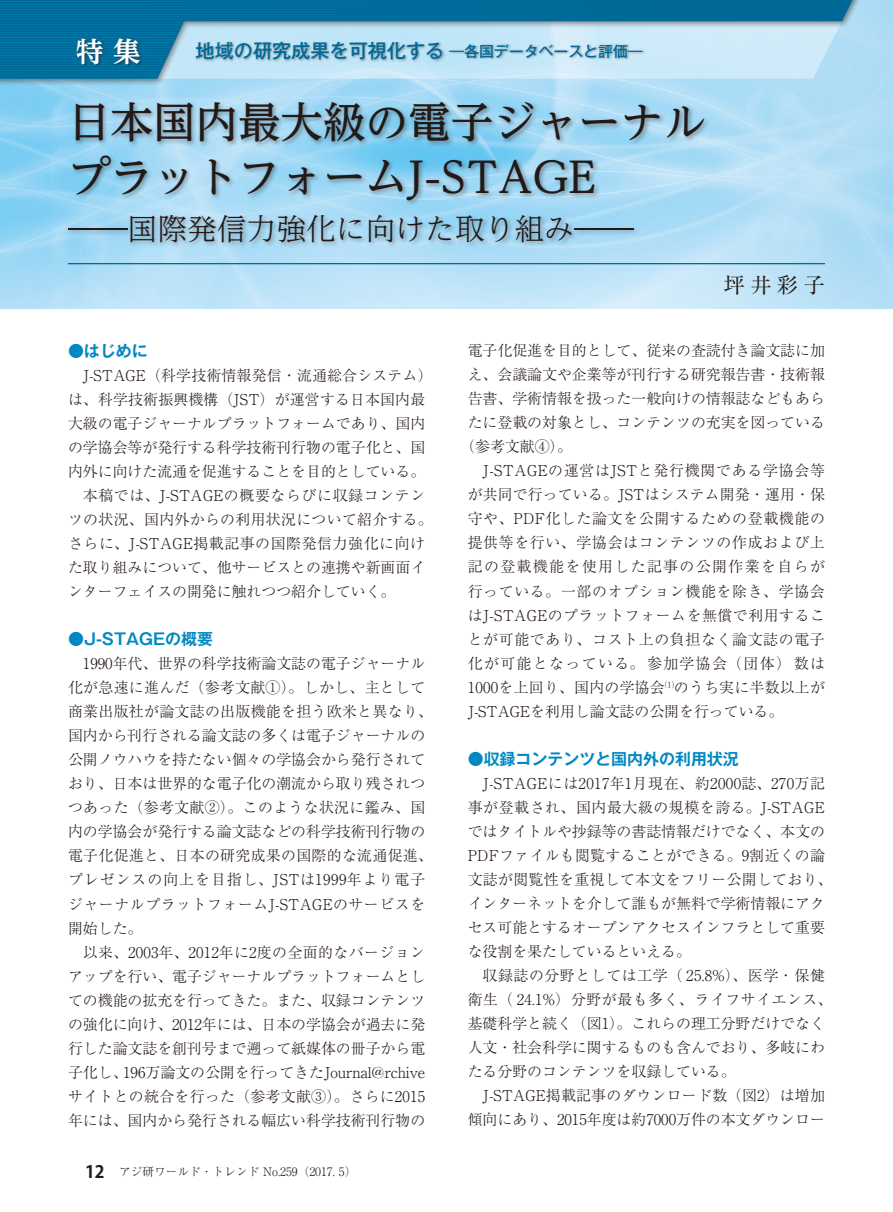
<style>
.page{position:relative;width:893px;height:1212px;background:#fff}
.page>*{position:absolute;margin:0;border:0;box-sizing:border-box;transform-origin:0 0}
.t1{font:500 42.45px/54.2px "UD Reimin Pr 6 N";color:#231916}
.t2{font:300 29.7px "UD Reimin Pr 6 N";color:#231916;scale:2 1}
.t3{font:700 27.6px "UD Reimin Pr 6 N";color:#fff}
.t4{font:21.3px "Ryumin Pr 6 N";color:#231916}
.t5{font:500 19.2px "Gothic MB101 Pr 6 N";color:#006896}
.t6{font:700 15.9px "Gothic MB101 Pr 6 N De";color:#0088c3}
.t7{font:300 14.85px/24px "Ryumin Pr 6 N";letter-spacing:.01em;color:#231916}
.t8{font:300 14.85px "Ryumin Pr 6 N";letter-spacing:.045em;color:#231916}
.t9{font:300 14.85px "Ryumin Pr 6 N";letter-spacing:.095em;color:#231916}
.t10{font:300 14.85px "Ryumin Pr 6 N";letter-spacing:.05em;color:#231916}
.t11{font:300 14.85px "Ryumin Pr 6 N";letter-spacing:.035em;color:#231916}
.t12{font:300 14.85px "Ryumin Pr 6 N";letter-spacing:.04em;color:#231916}
.t13{font:300 11.7px "Ryumin Pr 6 N";color:#231916}
.s1{font-size:14.85px}
.s2{font-family:"Koz Go Pr 6 N";font-weight:700;font-size:16.95px}
</style>
<div class="page">
<div style="left:0;top:0;width:866px;height:86px;background:#231916;opacity:.5"></div>
<svg style="left:732px;top:0;width:127px;height:79px;background:#93c4dc"></svg>
<svg style="left:0;top:0;width:732px;height:79px;background:#5fa5c5"></svg>
<hr style="left:68px;top:263px;width:757px;height:1px;background:#006896">
<div style="left:76px;top:37px;width:67px;height:30px;background:#231916;opacity:.6"></div>
<div style="left:195px;top:41px;width:451px;height:22px;background:#231916;opacity:.4"></div>
<div style="left:66px;top:100px;width:644px;height:148px;background:#231916;opacity:.4"></div>
<h3 class="t3" style="left:76px;top:29px;width:66px">特 集</h3>
<p class="t5" style="left:196px;top:35px;width:449px">地域の研究成果を可視化する <span class="s1">―各国データベースと評価―</span></p>
<h1 class="t1" style="left:68px;top:94px;width:639px">日本国内最大級の電子ジャーナルプラットフォームJ-STAGE</h1>
<h2 class="t2" style="left:68px;top:204px;width:284px">―国際発信力強化に向けた取り組み―</h2>
<h3 class="t4" style="left:724px;top:268px;width:102px">坪井彩子</h3>
<p class="t6" style="left:68px;top:338px;width:81px">●はじめに</p>
<p class="t7" style="left:83px;top:362px;width:351px">J-STAGE（科学技術情報発信・流通総合システム）</p>
<p class="t7" style="left:68px;top:386px;width:359px">は、科学技術振興機構（JST）が運営する日本国内最</p>
<p class="t7" style="left:68px;top:411px;width:359px">大級の電子ジャーナルプラットフォームであり、国内</p>
<p class="t7" style="left:68px;top:435px;width:359px">の学協会等が発行する科学技術刊行物の電子化と、国</p>
<p class="t7" style="left:68px;top:459px;width:359px">内外に向けた流通を促進することを目的としている。</p>
<p class="t8" style="left:83px;top:484px;width:344px">本稿では、J-STAGEの概要ならびに収録コンテン</p>
<p class="t7" style="left:68px;top:507px;width:366px">ツの状況、国内外からの利用状況について紹介する。</p>
<p class="t12" style="left:68px;top:532px;width:359px">さらに、J-STAGE掲載記事の国際発信力強化に向け</p>
<p class="t7" style="left:68px;top:555px;width:359px">た取り組みについて、他サービスとの連携や新画面イ</p>
<p class="t7" style="left:68px;top:579px;width:329px">ンターフェイスの開発に触れつつ紹介していく。</p>
<p class="t6" style="left:68px;top:626px;width:146px">●J-STAGEの概要</p>
<p class="t7" style="left:68px;top:651px;width:366px;text-indent:15px">1990年代、世界の科学技術論文誌の電子ジャーナル化が急速に進んだ（参考文献①）。しかし、主として商業出版社が論文誌の出版機能を担う欧米と異なり、国内から刊行される論文誌の多くは電子ジャーナルの公開ノウハウを持たない個々の学協会から発行されており、日本は世界的な電子化の潮流から取り残されつつあった（参考文献②）。このような状況に鑑み、国内の学協会が発行する論文誌などの科学技術刊行物の電子化促進と、日本の研究成果の国際的な流通促進、プレゼンスの向上を目指し、JSTは1999年より電子ジャーナルプラットフォームJ-STAGEのサービスを開始した。</p>
<p class="t7" style="left:68px;top:939px;width:359px;text-align:justify;text-indent:15px">以来、2003年、2012年に2度の全面的なバージョンアップを行い、電子ジャーナルプラットフォームとしての機能の拡充を行ってきた。また、収録コンテンツの強化に向け、2012年には、日本の学協会が過去に発行した論文誌を創刊号まで遡って紙媒体の冊子から電子化し、196万論文の公開を行ってきたJournal@rchiveサイトとの統合を行った（参考文献③）。さらに2015年には、国内から発行される幅広い科学技術刊行物の</p>
<p class="t13" style="left:85px;top:1162px;width:273px"><span class="s2">12</span> アジ研ワールド・トレンド No.259（2017. 5）</p>
<p class="t7" style="left:468px;top:338px;width:359px">電子化促進を目的として、従来の査読付き論文誌に加</p>
<p class="t7" style="left:468px;top:362px;width:359px">え、会議論文や企業等が刊行する研究報告書・技術報</p>
<p class="t7" style="left:468px;top:386px;width:359px">告書、学術情報を扱った一般向けの情報誌などもあら</p>
<p class="t7" style="left:468px;top:410px;width:359px">たに登載の対象とし、コンテンツの充実を図っている</p>
<p class="t7" style="left:460px;top:434px;width:113px">（参考文献④）。</p>
<p class="t10" style="left:483px;top:459px;width:344px">J-STAGEの運営はJSTと発行機関である学協会等</p>
<p class="t7" style="left:468px;top:482px;width:359px">が共同で行っている。JSTはシステム開発・運用・保</p>
<p class="t8" style="left:468px;top:507px;width:359px">守や、PDF化した論文を公開するための登載機能の</p>
<p class="t8" style="left:468px;top:531px;width:359px">提供等を行い、学協会はコンテンツの作成および上</p>
<p class="t9" style="left:468px;top:555px;width:359px">記の登載機能を使用した記事の公開作業を自らが</p>
<p class="t8" style="left:468px;top:579px;width:359px">行っている。一部のオプション機能を除き、学協会</p>
<p class="t11" style="left:468px;top:603px;width:359px">はJ-STAGEのプラットフォームを無償で利用するこ</p>
<p class="t8" style="left:468px;top:627px;width:359px">とが可能であり、コスト上の負担なく論文誌の電子</p>
<p class="t9" style="left:468px;top:651px;width:359px">化が可能となっている。参加学協会（団体）数は</p>
<p class="t7" style="left:468px;top:674px;width:359px">1000を上回り、国内の学協会<sup>⑴</sup>のうち実に半数以上が</p>
<p class="t7" style="left:468px;top:698px;width:317px">J-STAGEを利用し論文誌の公開を行っている。</p>
<p class="t6" style="left:468px;top:745px;width:273px">●収録コンテンツと国内外の利用状況</p>
<p class="t7" style="left:468px;top:770px;width:366px;text-indent:15px">J-STAGEには2017年1月現在、約2000誌、270万記事が登載され、国内最大級の規模を誇る。J-STAGEではタイトルや抄録等の書誌情報だけでなく、本文の<br>PDFファイルも閲覧することができる。9割近くの論文誌が閲覧性を重視して本文をフリー公開しており、インターネットを介して誰もが無料で学術情報にアクセス可能とするオープンアクセスインフラとして重要な役割を果たしているといえる。</p>
<p class="t7" style="left:468px;top:962px;width:366px;text-indent:15px">収録誌の分野としては工学（ 25.8%）、医学・保健衛生（ 24.1%）分野が最も多く、ライフサイエンス、基礎科学と続く（図1）。これらの理工分野だけでなく人文・社会科学に関するものも含んでおり、多岐にわたる分野のコンテンツを収録している。</p>
<p class="t7" style="left:468px;top:1083px;width:359px;text-align:right">J-STAGE掲載記事のダウンロード数（図2）は増加傾向にあり、2015年度は約7000万件の本文ダウンロー</p>
</div>
